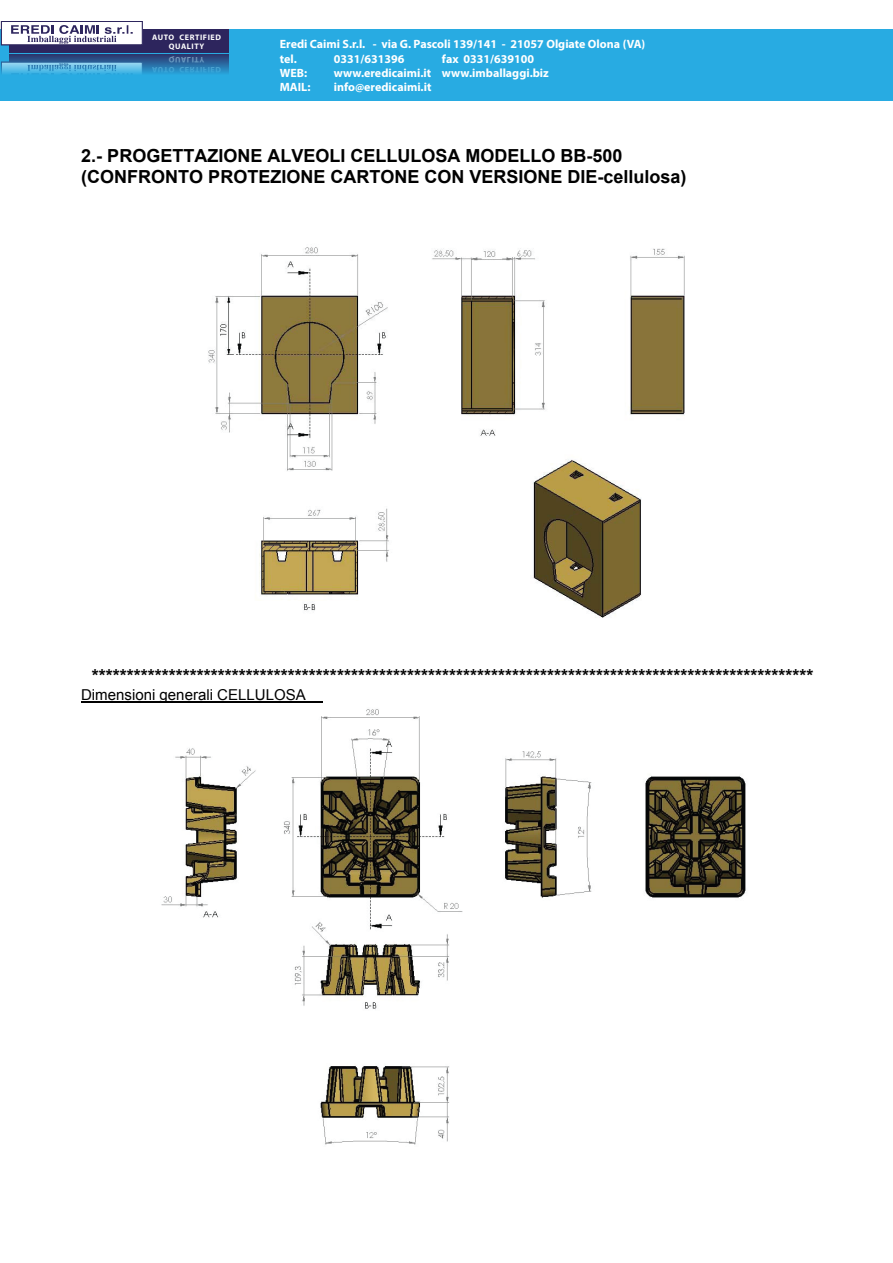
<style>
.page{position:relative;width:893px;height:1263px;background:#fff}
.page>*{position:absolute;margin:0;border:0;box-sizing:border-box;transform-origin:0 0}
.t1{font:700 18px/20.7px "Arial";color:#010101}
.t2{font:15px "Arial";color:#010101}
.t3{font:700 12px/14.4px "Myriad Pro";color:#fff}
.t4{font:700 7.95px/9.6px "Myriad Pro";letter-spacing:.075em;color:#fff;text-align:center}
</style>
<div class="page">
<div style="left:0;top:29px;width:892px;height:72px;background:#28abe2"></div>
<div style="left:10px;top:30px;width:219px;height:23px;background:#2d255d"></div>
<div style="left:1px;top:21px;width:142px;height:24px;background:#fff;border:1px solid #2d255d"></div>
<svg style="left:11px;top:25px;width:122px;height:19px"></svg>
<svg style="left:1px;top:52px;width:228px;height:22px"></svg>
<img style="left:208px;top:247px;width:477px;height:371px">
<hr style="left:81px;top:701px;width:241px;height:1px;background:#010101">
<img style="left:161px;top:709px;width:585px;height:436px">
<svg style="left:152px;top:57px;width:69px;height:16px"></svg>
<p class="t4" style="left:152px;top:32px;width:70px">AUTO CERTIFIED<br>QUALITY</p>
<p class="t3" style="left:280px;top:36px;width:367px">Eredi Caimi S.r.l. - via G. Pascoli 139/141 - 21057 Olgiate Olona (VA) tel.</p>
<p class="t3" style="left:334px;top:51px;width:72px">0331/631396</p>
<p class="t3" style="left:442px;top:51px;width:94px">fax 0331/639100</p>
<p class="t3" style="left:280px;top:65px;width:29px">WEB:</p>
<p class="t3" style="left:334px;top:65px;width:216px">www.eredicaimi.it www.imballaggi.biz</p>
<p class="t3" style="left:280px;top:80px;width:32px">MAIL:</p>
<p class="t3" style="left:334px;top:80px;width:99px">info@eredicaimi.it</p>
<p class="t1" style="left:81px;top:146px;width:607px">2.- PROGETTAZIONE ALVEOLI CELLULOSA MODELLO BB-500 (CONFRONTO PROTEZIONE CARTONE CON VERSIONE DIE-cellulosa)</p>
<p class="t1" style="left:92px;top:666px;width:723px">*******************************************************************************************************</p>
<p class="t2" style="left:81px;top:685px;width:226px">Dimensioni generali CELLULOSA</p>
</div>
